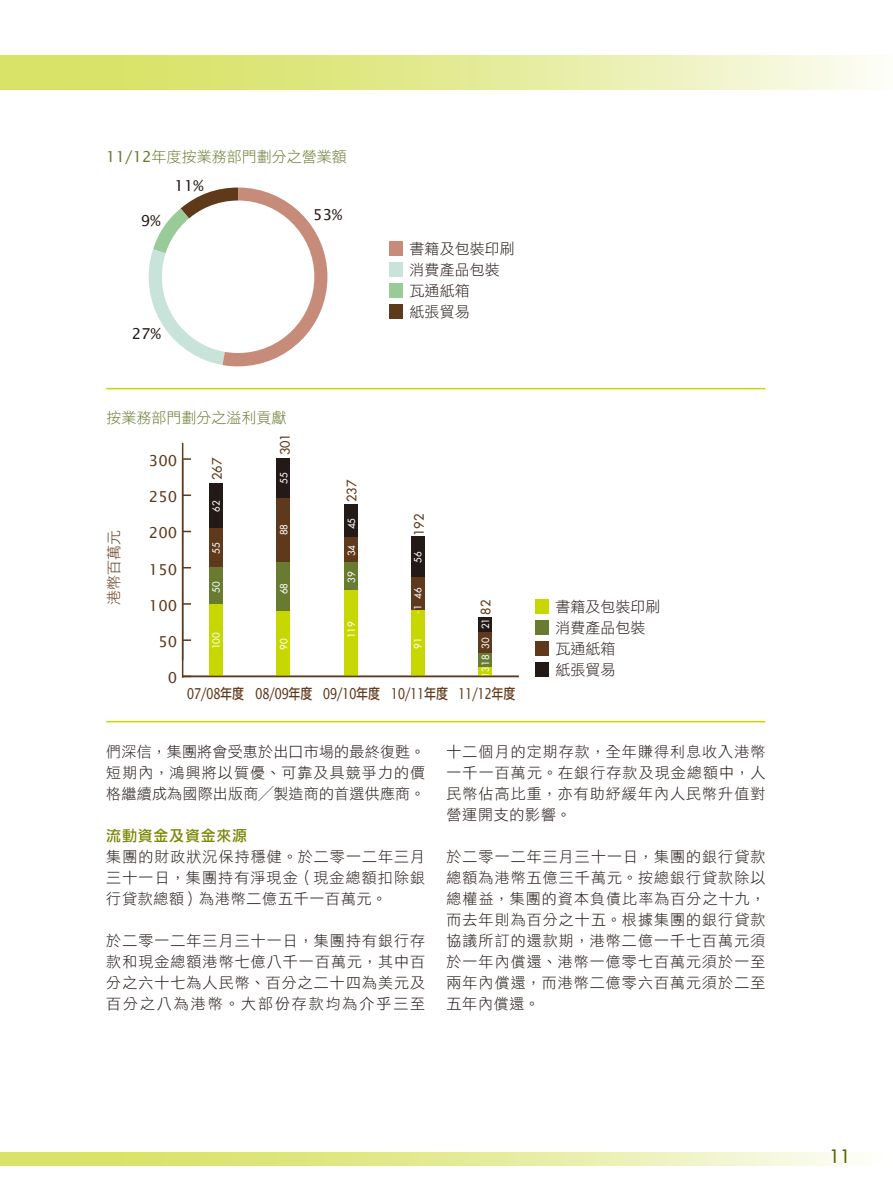
<style>
.page{position:relative;width:893px;height:1191px;background:#fff}
.page>*{position:absolute;margin:0;border:0;box-sizing:border-box;transform-origin:0 0}
.t1{font:500 18px "Futura Std";color:#566000}
.t2{font:15px/21px "DF Li Hei Std W3 E Ten B5 H";letter-spacing:.07em;color:#231916;text-align:justify}
.t3{font:15px/21px "DF Li Hei Std W3 E Ten B5 H";color:#231916}
.t4{font:15px "Lucida Sans";letter-spacing:-.05em;color:#5f391b;scale:.8 1}
.t5{font:15px "DF Li Hei Std W3 E Ten B5 H";color:#697b31}
.t6{font:15px "Lucida Sans";color:#5f391b}
.t7{font:15px "Lucida Sans";color:#231916}
.t8{font:15px "DF Li Hei Std W5 E Ten B5 H";letter-spacing:.05em;color:#7a8700}
.t9{font:15px "DF Li Hei Std W3 E Ten B5 H";color:#5f391b}
.t10{font:500 12.75px "Futura Std";color:#5f391b}
.t11{font:500 9.75px "Futura Std";color:#fff}
.t12{font:500 9.75px "Futura Std";color:#fff;scale:.9 1}
.s1{font-family:"Lucida Sans"}
.s2{font-family:"DF Li Hei Std W5 E Ten B5 H"}
</style>
<div class="page">
<svg style="left:0;top:1152px;width:858px;height:13px;background:#e5eb9a"></svg>
<svg style="left:0;top:55px;width:879px;height:34px;background:#e5eb9a"></svg>
<svg style="left:148px;top:187px;width:179px;height:179px"></svg>
<div style="left:162px;top:200px;width:152px;height:153px;background:#fff;border-radius:50%"></div>
<div style="left:389px;top:241px;width:14px;height:14px;background:#c68b79"></div>
<div style="left:389px;top:262px;width:14px;height:14px;background:#c8e4da"></div>
<div style="left:389px;top:284px;width:14px;height:14px;background:#99cb98"></div>
<div style="left:389px;top:305px;width:14px;height:14px;background:#5f3a1a"></div>
<hr style="left:106px;top:388px;width:659px;height:1px;background:#c6d800">
<hr style="left:106px;top:721px;width:659px;height:1px;background:#c6d800">
<div style="left:535px;top:599px;width:14px;height:14px;background:#c6d800"></div>
<div style="left:535px;top:620px;width:14px;height:14px;background:#697b31"></div>
<div style="left:535px;top:641px;width:14px;height:14px;background:#5f391b"></div>
<div style="left:535px;top:663px;width:14px;height:14px;background:#231916"></div>
<hr style="left:182px;top:443px;width:1px;height:217px;background:#5f391b">
<hr style="left:182px;top:460px;width:1px;height:218px;background:#5f391b">
<svg style="left:183px;top:639px;width:8px;height:2px"></svg>
<svg style="left:183px;top:494px;width:8px;height:2px"></svg>
<svg style="left:183px;top:458px;width:8px;height:2px"></svg>
<div style="left:209px;top:483px;width:14px;height:45px;background:#231916"></div>
<div style="left:277px;top:458px;width:13px;height:40px;background:#231916"></div>
<div style="left:344px;top:505px;width:13px;height:32px;background:#231916"></div>
<div style="left:411px;top:536px;width:14px;height:41px;background:#231916"></div>
<div style="left:478px;top:617px;width:14px;height:15px;background:#231916"></div>
<div style="left:209px;top:528px;width:14px;height:40px;background:#5f391b"></div>
<div style="left:277px;top:498px;width:13px;height:64px;background:#5f391b"></div>
<div style="left:344px;top:537px;width:13px;height:25px;background:#5f391b"></div>
<div style="left:411px;top:577px;width:14px;height:33px;background:#5f391b"></div>
<div style="left:478px;top:632px;width:14px;height:22px;background:#5f391b"></div>
<div style="left:209px;top:568px;width:14px;height:36px;background:#697b31"></div>
<div style="left:277px;top:562px;width:13px;height:49px;background:#697b31"></div>
<div style="left:344px;top:562px;width:13px;height:28px;background:#697b31"></div>
<div style="left:478px;top:654px;width:14px;height:13px;background:#697b31"></div>
<div style="left:209px;top:604px;width:14px;height:72px;background:#c6d800"></div>
<div style="left:277px;top:611px;width:13px;height:65px;background:#c6d800"></div>
<div style="left:344px;top:590px;width:13px;height:86px;background:#c6d800"></div>
<div style="left:411px;top:610px;width:14px;height:66px;background:#c6d800"></div>
<div style="left:478px;top:667px;width:14px;height:9px;background:#c6d800"></div>
<hr style="left:183px;top:675px;width:336px;height:2px;background:#5f391b">
<p class="t5" style="left:106px;top:150px;width:242px"><span class="s1">11/12</span>年度按業務部門劃分之營業額</p>
<p class="t7" style="left:141px;top:214px;width:21px">9%</p>
<p class="t7" style="left:175px;top:179px;width:30px">11%</p>
<p class="t7" style="left:313px;top:209px;width:30px">53%</p>
<p class="t7" style="left:132px;top:327px;width:30px">27%</p>
<p class="t5" style="left:107px;top:411px;width:181px">按業務部門劃分之溢利貢獻</p>
<p class="t9" style="left:108px;top:605px;width:76px;rotate:-90deg">港幣百萬元</p>
<p class="t6" style="left:149px;top:454px;width:30px">300</p>
<p class="t6" style="left:149px;top:490px;width:30px">250</p>
<p class="t6" style="left:149px;top:527px;width:30px">200</p>
<p class="t6" style="left:149px;top:563px;width:30px">150</p>
<p class="t6" style="left:149px;top:599px;width:30px">100</p>
<p class="t6" style="left:158px;top:635px;width:20px">50</p>
<p class="t6" style="left:168px;top:671px;width:11px">0</p>
<p class="t10" style="left:211px;top:480px;width:24px;rotate:-90deg">267</p>
<p class="t11" style="left:212px;top:512px;width:13px;rotate:-90deg">62</p>
<p class="t11" style="left:212px;top:554px;width:13px;rotate:-90deg">55</p>
<p class="t11" style="left:212px;top:593px;width:13px;rotate:-90deg">50</p>
<p class="t11" style="left:212px;top:649px;width:18px;rotate:-90deg">100</p>
<p class="t10" style="left:279px;top:455px;width:24px;rotate:-90deg">301</p>
<p class="t11" style="left:280px;top:484px;width:13px;rotate:-90deg">55</p>
<p class="t11" style="left:280px;top:535px;width:13px;rotate:-90deg">88</p>
<p class="t11" style="left:280px;top:594px;width:13px;rotate:-90deg">68</p>
<p class="t11" style="left:280px;top:649px;width:13px;rotate:-90deg">90</p>
<p class="t10" style="left:346px;top:502px;width:24px;rotate:-90deg">237</p>
<p class="t11" style="left:347px;top:529px;width:13px;rotate:-90deg">45</p>
<p class="t11" style="left:347px;top:556px;width:13px;rotate:-90deg">34</p>
<p class="t11" style="left:347px;top:583px;width:13px;rotate:-90deg">39</p>
<p class="t11" style="left:347px;top:638px;width:18px;rotate:-90deg">119</p>
<p class="t3" style="left:410px;top:240px;width:106px">書籍及包裝印刷消費產品包裝瓦通紙箱<br>紙張貿易</p>
<p class="t10" style="left:413px;top:536px;width:24px;rotate:-90deg">192</p>
<p class="t11" style="left:413px;top:563px;width:13px;rotate:-90deg">56</p>
<p class="t11" style="left:413px;top:613px;width:28px;rotate:-90deg">-1 46</p>
<p class="t11" style="left:413px;top:649px;width:13px;rotate:-90deg">91</p>
<p class="t10" style="left:480px;top:615px;width:16px;rotate:-90deg">82</p>
<p class="t12" style="left:481px;top:677px;width:67px;rotate:-90deg">13 18 30 21</p>
<p class="t4" style="left:187px;top:687px;width:412px">07/08<span class="s2">年度</span> 08/09<span class="s2">年度</span> 09/10<span class="s2">年度</span> 10/11<span class="s2">年度</span> 11/12<span class="s2">年度</span></p>
<p class="t3" style="left:556px;top:598px;width:106px">書籍及包裝印刷消費產品包裝瓦通紙箱<br>紙張貿易</p>
<p class="t2" style="left:106px;top:743px;width:320px">們深信，集團將會受惠於出口市場的最終復甦。短期內，鴻興將以質優、可靠及具競爭力的價格繼續成為國際出版商╱製造商的首選供應商。</p>
<p class="t8" style="left:106px;top:830px;width:143px">流動資金及資金來源</p>
<p class="t2" style="left:106px;top:848px;width:320px">集團的財政狀況保持穩健。於二零一二年三月三十一日，集團持有淨現金（現金總額扣除銀行貸款總額）為港幣二億五千一百萬元。</p>
<p class="t2" style="left:106px;top:932px;width:320px">於二零一二年三月三十一日，集團持有銀行存款和現金總額港幣七億八千一百萬元，其中百分之六十七為人民幣、百分之二十四為美元及百分之八為港幣。大部份存款均為介乎三至</p>
<p class="t2" style="left:446px;top:743px;width:320px">十二個月的定期存款，全年賺得利息收入港幣一千一百萬元。在銀行存款及現金總額中，人民幣佔高比重，亦有助紓緩年內人民幣升值對營運開支的影響。</p>
<p class="t2" style="left:446px;top:848px;width:320px">於二零一二年三月三十一日，集團的銀行貸款總額為港幣五億三千萬元。按總銀行貸款除以總權益，集團的資本負債比率為百分之十九，而去年則為百分之十五。根據集團的銀行貸款協議所訂的還款期，港幣二億一千七百萬元須於一年內償還、港幣一億零七百萬元須於一至兩年內償還，而港幣二億零六百萬元須於二至五年內償還。</p>
<p class="t1" style="left:830px;top:1147px;width:22px">11</p>
</div>
